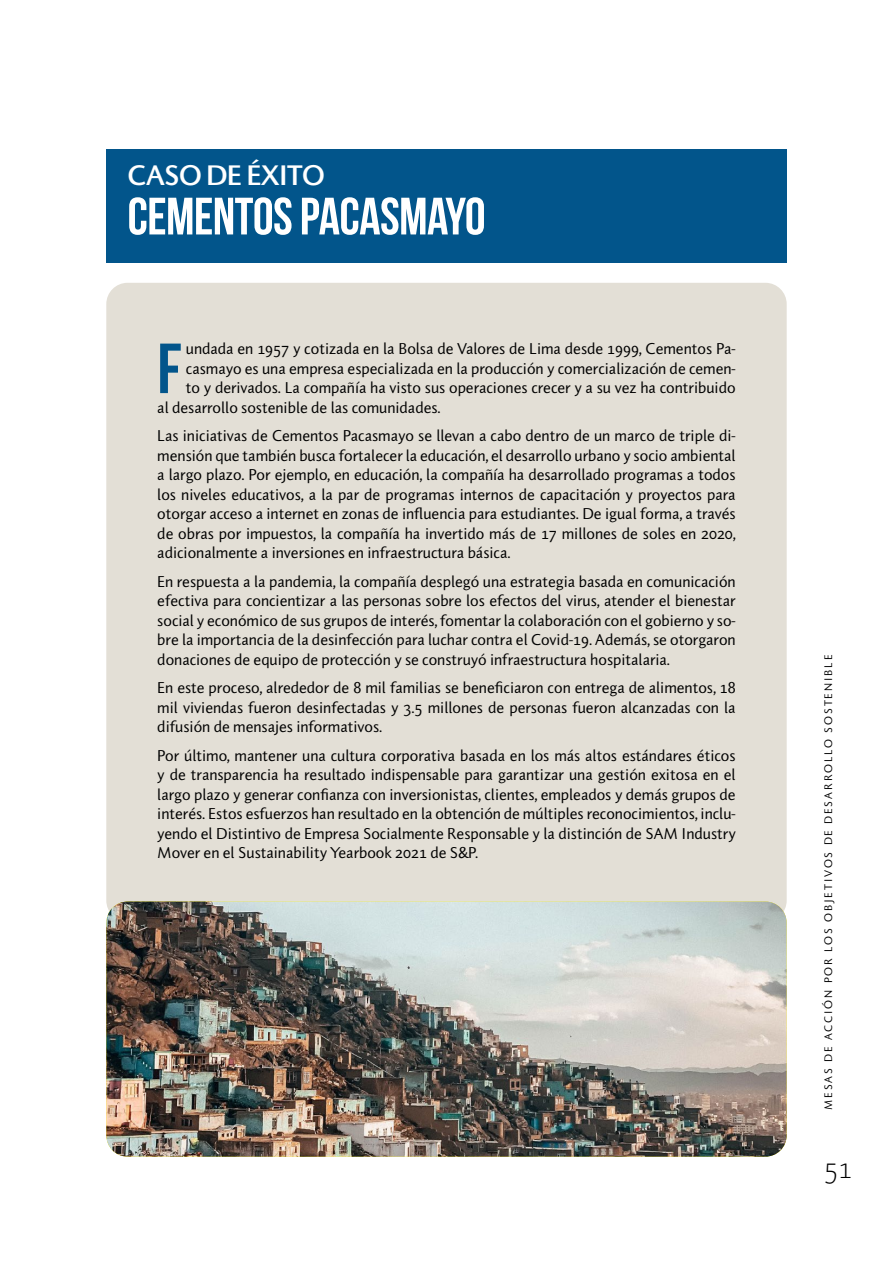
<style>
.page{position:relative;width:893px;height:1263px;background:#fff}
.page>*{position:absolute;margin:0;border:0;box-sizing:border-box;transform-origin:0 0}
.t1{font:700 70.65px "Bebas Neue";color:#02558b}
.t2{font:700 52.5px "Bebas Neue";letter-spacing:-.01em;color:#fff}
.t3{font:700 27px "Pragma";letter-spacing:-.03em;color:#fff}
.t4{font:300 27px "Pragma";color:#000}
.t5{font:15px/19.5px "Pragma";color:#000;text-align:justify}
.t6{font:10.5px "Pragma";letter-spacing:.18em;color:#000}
</style>
<div class="page">
<div style="left:106px;top:283px;width:681px;height:639px;background:#e3dfd6;border-radius:21px"></div>
<div style="left:106px;top:149px;width:681px;height:114px;background:#02558b"></div>
<img style="left:106px;top:901px;width:681px;height:256px">
<h3 class="t3" style="left:128px;top:159px;width:199px">CASO DE ÉXITO</h3>
<h2 class="t2" style="left:128px;top:187px;width:359px">CEMENTOS PACASMAYO</h2>
<h1 class="t1" style="left:157px;top:330px;width:26px">F</h1>
<p class="t5" style="left:186px;top:339px;width:551px">undada en 1957 y cotizada en la Bolsa de Valores de Lima desde 1999, Cementos Pa-</p>
<p class="t5" style="left:186px;top:359px;width:551px">casmayo es una empresa especializada en la producción y comercialización de cemen-</p>
<p class="t5" style="left:186px;top:378px;width:551px">to y derivados. La compañía ha visto sus operaciones crecer y a su vez ha contribuido</p>
<p class="t5" style="left:157px;top:398px;width:285px">al desarrollo sostenible de las comunidades.</p>
<p class="t5" style="left:157px;top:426px;width:580px">Las iniciativas de Cementos Pacasmayo se llevan a cabo dentro de un marco de triple di&shy;mensión que también busca fortalecer la educación, el desarrollo urbano y socio ambiental a largo plazo. Por ejemplo, en educación, la compañía ha desarrollado programas a todos los niveles educativos, a la par de programas internos de capacitación y proyectos para otorgar acceso a internet en zonas de influencia para estudiantes. De igual forma, a través de obras por impuestos, la compañía ha invertido más de 17 millones de soles en 2020, adicionalmente a inversiones en infraestructura básica.</p>
<p class="t5" style="left:157px;top:572px;width:580px">En respuesta a la pandemia, la compañía desplegó una estrategia basada en comunicación efectiva para concientizar a las personas sobre los efectos del virus, atender el bienestar social y económico de sus grupos de interés, fomentar la colaboración con el gobierno y so&shy;bre la importancia de la desinfección para luchar contra el Covid-19. Además, se otorgaron donaciones de equipo de protección y se construyó infraestructura hospitalaria.</p>
<p class="t5" style="left:157px;top:678px;width:580px">En este proceso, alrededor de 8 mil familias se beneficiaron con entrega de alimentos, 18 mil viviendas fueron desinfectadas y 3.5 millones de personas fueron alcanzadas con la difusión de mensajes informativos.</p>
<p class="t5" style="left:157px;top:746px;width:580px">Por último, mantener una cultura corporativa basada en los más altos estándares éticos y de transparencia ha resultado indispensable para garantizar una gestión exitosa en el largo plazo y generar confianza con inversionistas, clientes, empleados y demás grupos de interés. Estos esfuerzos han resultado en la obtención de múltiples reconocimientos, inclu&shy;yendo el Distintivo de Empresa Socialmente Responsable y la distinción de SAM Industry Mover en el Sustainability Yearbook 2021 de S&amp;P.</p>
<p class="t6" style="left:822px;top:1110px;width:456px;rotate:-90deg">MESAS DE ACCIÓN POR LOS OBJETIVOS DE DESARROLLO SOSTENIBLE</p>
<h3 class="t4" style="left:824px;top:1152px;width:30px">51</h3>
</div>
